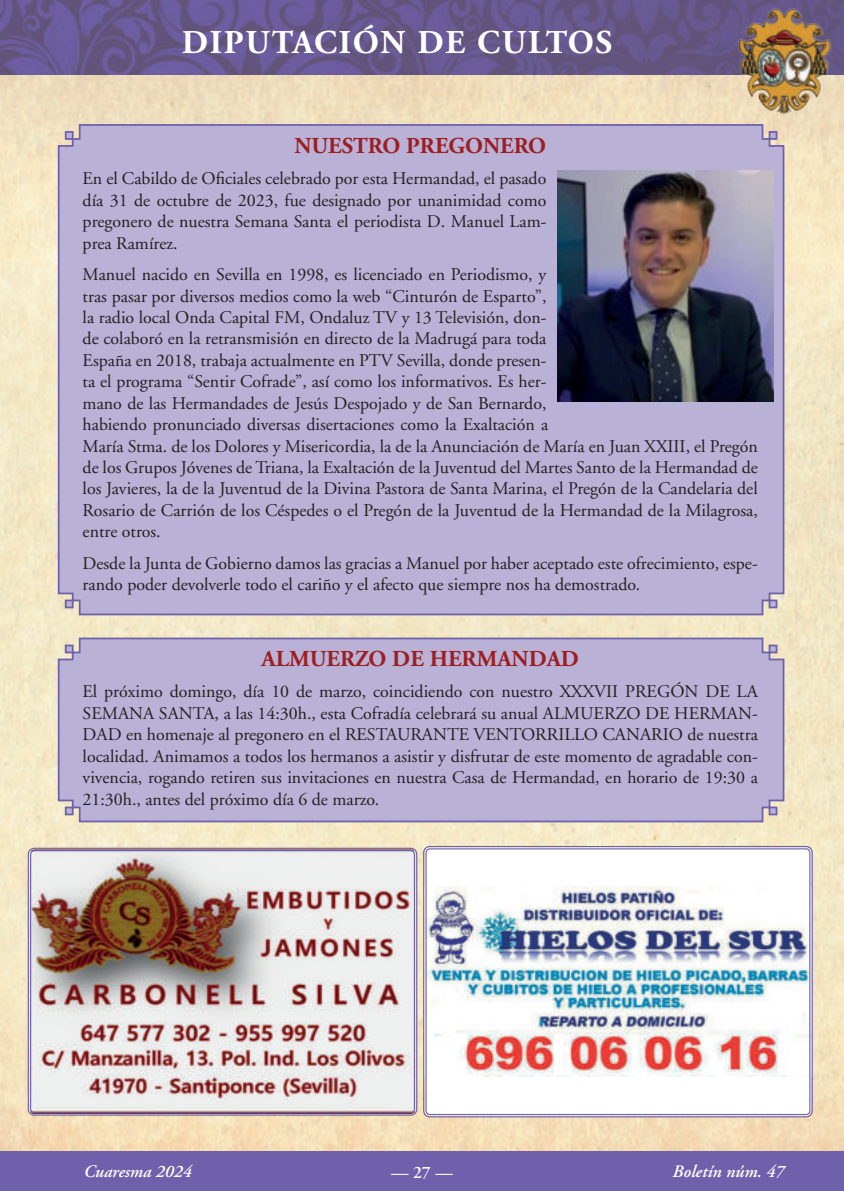
<style>
.page{position:relative;width:844px;height:1191px;background:#fff}
.page>*{position:absolute;margin:0;border:0;box-sizing:border-box;transform-origin:0 0}
.t1{font:700 33.25px "Adobe Garamond";letter-spacing:.05em;color:#fff}
.t2{font:700 22.75px "Adobe Garamond";color:#9c1e21}
.t3{font:17.85px/21.3px "Adobe Garamond";color:#231f20;text-align:justify}
.t4{font:italic 600 17.5px "Adobe Garamond";color:#fff}
.t5{font:600 17.5px "Adobe Garamond";color:#fff}
</style>
<div class="page">
<img style="left:0;top:74px;width:843px;height:1077px">
<div style="left:0;top:1151px;width:843px;height:40px;background:#6e60aa"></div>
<img style="left:0;top:0;width:843px;height:74px">
<img style="left:736px;top:6px;width:96px;height:110px">
<div style="left:57px;top:123px;width:728px;height:493px;background:#b9b1d6"></div>
<div style="left:57px;top:636px;width:728px;height:187px;background:#b9b1d6"></div>
<img style="left:557px;top:171px;width:216px;height:231px">
<div style="left:425px;top:847px;width:385px;height:268px;background:#fff;border-radius:5px"></div>
<img style="left:427px;top:886px;width:381px;height:190px">
<div style="left:423px;top:846px;width:389px;height:271px;border:1px solid #6e60aa;border-radius:6px"></div>
<div style="left:425px;top:848px;width:385px;height:267px;border:1px solid #6e60aa;border-radius:4px"></div>
<img style="left:29px;top:849px;width:386px;height:265px">
<div style="left:28px;top:847px;width:389px;height:268px;border:1px solid #6e60aa;border-radius:6px"></div>
<div style="left:30px;top:850px;width:385px;height:263px;border:1px solid #6e60aa;border-radius:4px"></div>
<h1 class="t1" style="left:182px;top:24px;width:432px">DIPUTACIÓN DE CULTOS</h1>
<p class="t2" style="left:294px;top:133px;width:253px">NUESTRO PREGONERO</p>
<p class="t3" style="left:83px;top:169px;width:465px">En el Cabildo de Oficiales celebrado por esta Hermandad, el pasado día 31 de octubre de 2023, fue designado por unanimidad como pregonero de nuestra Semana Santa el periodista D. Manuel Lam&shy;prea Ramírez.</p>
<p class="t3" style="left:83px;top:264px;width:676px;text-align:left">Manuel nacido en Sevilla en 1998, es licenciado en Periodismo, y<br>tras pasar por diversos medios como la web “Cinturón de Esparto”,<br>la radio local Onda Capital FM, Ondaluz TV y 13 Televisión, don-<br>de colaboró en la retransmisión en directo de la Madrugá para toda<br>España en 2018, trabaja actualmente en PTV Sevilla, donde presen-<br>ta el programa “Sentir Cofrade”, así como los informativos. Es her-<br>mano de las Hermandades de Jesús Despojado y de San Bernardo,<br>habiendo pronunciado diversas disertaciones como la Exaltación a<br>María Stma. de los Dolores y Misericordia, la de la Anunciación de María en Juan XXIII, el Pregón de los Grupos Jóvenes de Triana, la Exaltación de la Juventud del Martes Santo de la Hermandad de los Javieres, la de la Juventud de la Divina Pastora de Santa Marina, el Pregón de la Candelaria del Rosario de Carrión de los Céspedes o el Pregón de la Juventud de la Hermandad de la Milagrosa, entre otros.</p>
<p class="t3" style="left:83px;top:553px;width:676px">Desde la Junta de Gobierno damos las gracias a Manuel por haber aceptado este ofrecimiento, espe&shy;rando poder devolverle todo el cariño y el afecto que siempre nos ha demostrado.</p>
<p class="t2" style="left:261px;top:646px;width:319px">ALMUERZO DE HERMANDAD</p>
<p class="t3" style="left:83px;top:681px;width:676px">El próximo domingo, día 10 de marzo, coincidiendo con nuestro XXXVII PREGÓN DE LA SEMANA SANTA, a las 14:30h., esta Cofradía celebrará su anual ALMUERZO DE HERMAN-DAD en homenaje al pregonero en el RESTAURANTE VENTORRILLO CANARIO de nuestra localidad. Animamos a todos los hermanos a asistir y disfrutar de este momento de agradable con&shy;vivencia, rogando retiren sus invitaciones en nuestra Casa de Hermandad, en horario de 19:30 a 21:30h., antes del próximo día 6 de marzo.</p>
<p class="t4" style="left:84px;top:1161px;width:109px">Cuaresma 2024</p>
<p class="t4" style="left:672px;top:1161px;width:113px">Boletín núm. 47</p>
<p class="t5" style="left:391px;top:1165px;width:63px">— 27 —</p>
</div>
